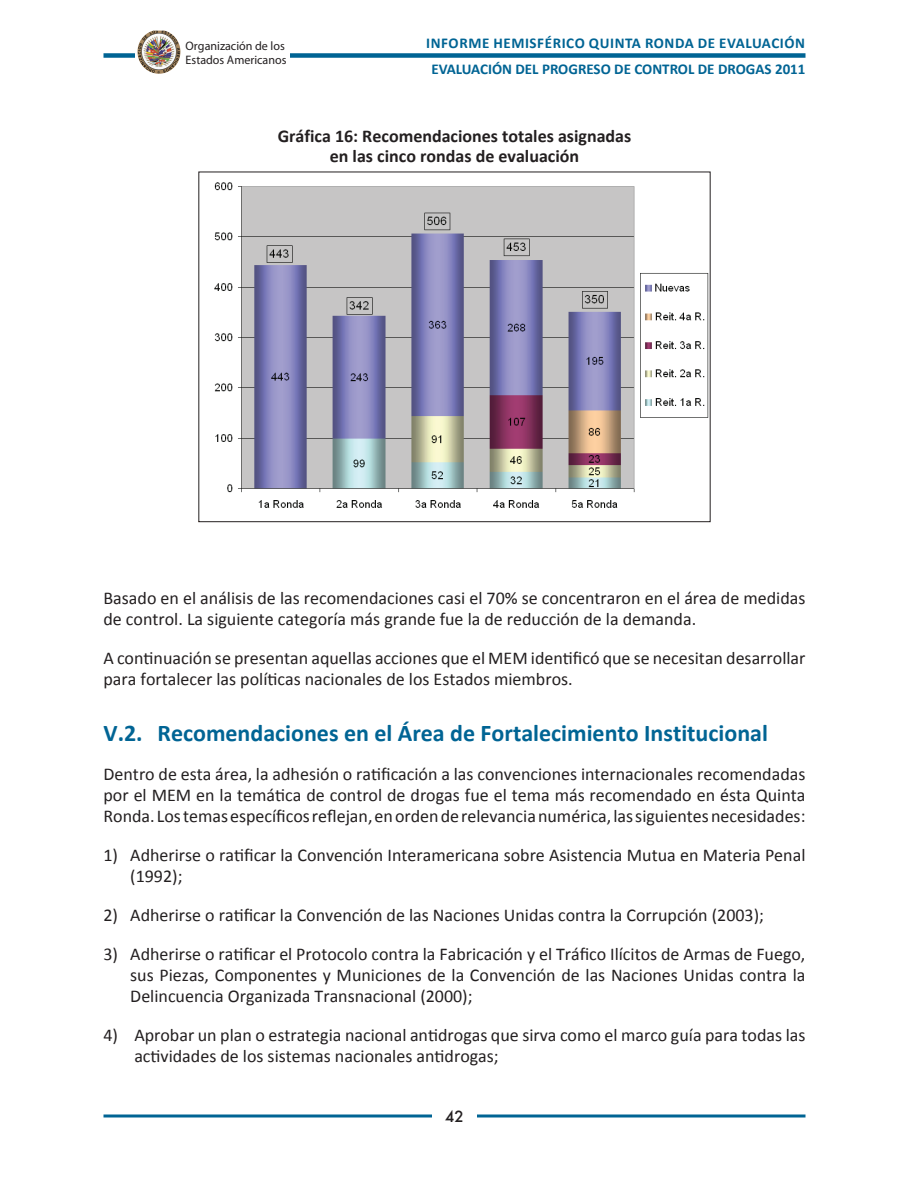
<style>
.page{position:relative;width:918px;height:1188px;background:#fff}
.page>*{position:absolute;margin:0;border:0;box-sizing:border-box;transform-origin:0 0}
.t1{font:700 24px "Calibri";color:#006494}
.t2{font:18px/21px "Calibri";color:#231f20}
.t3{font:700 18px/20.2px "Calibri";color:#231f20;text-align:center}
.t4{font:700 15px/25.5px "Calibri";color:#006494}
.t5{font:500 15px "Futura";color:#231f20}
.t6{font:12.3px/14.9px "DIN Mittelschrift";color:#231f20}
</style>
<div class="page">
<svg style="left:104px;top:1114px;width:702px;height:4px;background:#3f8aae"></svg>
<div style="left:432px;top:1110px;width:45px;height:18px;background:#fff"></div>
<div style="left:104px;top:53px;width:702px;height:5px;background:#006494"></div>
<img style="left:135px;top:31px;width:155px;height:43px">
<svg style="left:141px;top:31px;width:13px;height:9px"></svg>
<img style="left:214px;top:182px;width:495px;height:326px">
<p class="t6" style="left:186px;top:38px;width:102px">Organización de los<br>Estados Americanos</p>
<p class="t4" style="left:426px;top:30px;width:16px">Informe</p>
<p class="t4" style="left:493px;top:30px;width:20px">Hemisférico</p>
<p class="t4" style="left:589px;top:30px;width:20px">Quinta</p>
<p class="t4" style="left:645px;top:30px;width:20px">Ronda</p>
<p class="t4" style="left:431px;top:30px;width:376px;text-indent:266px">de Evaluación<br>EVALUACIÓN DEL PROGRESO DE CONTROL DE DROGAS 2011</p>
<p class="t3" style="left:278px;top:126px;width:355px">Gráfica 16: Recomendaciones totales asignadas en las cinco rondas de evaluación</p>
<p class="t2" style="left:104px;top:587px;width:703px">Basado en el análisis de las recomendaciones casi el 70% se concentraron en el área de medidas de control. La siguiente categoría más grande fue la de reducción de la demanda.</p>
<p class="t2" style="left:104px;top:647px;width:703px">A continuación se presentan aquellas acciones que el MEM identificó que se necesitan desarrollar para fortalecer las políticas nacionales de los Estados miembros.</p>
<h1 class="t1" style="left:104px;top:718px;width:666px">V.2. Recomendaciones en el Área de Fortalecimiento Institucional</h1>
<p class="t2" style="left:104px;top:764px;width:704px;text-align:justify">Dentro de esta área, la adhesión o ratificación a las convenciones internacionales recomendadas por el MEM en la temática de control de drogas fue el tema más recomendado en ésta Quinta Ronda. Los temas específicos reflejan, en orden de relevancia numérica, las siguientes necesidades:</p>
<p class="t2" style="left:130px;top:845px;width:677px;text-indent:-27px">1) Adherirse o ratificar la Convención Interamericana sobre Asistencia Mutua en Materia Penal (1992);</p>
<p class="t2" style="left:104px;top:905px;width:662px">2) Adherirse o ratificar la Convención de las Naciones Unidas contra la Corrupción (2003);</p>
<p class="t2" style="left:130px;top:944px;width:677px;text-align:justify;text-indent:-27px">3) Adherirse o ratificar el Protocolo contra la Fabricación y el Tráfico Ilícitos de Armas de Fuego, sus Piezas, Componentes y Municiones de la Convención de las Naciones Unidas contra la Delincuencia Organizada Transnacional (2000);</p>
<p class="t2" style="left:134px;top:1025px;width:673px;text-indent:-31px">4) Aprobar un plan o estrategia nacional antidrogas que sirva como el marco guía para todas las actividades de los sistemas nacionales antidrogas;</p>
<p class="t5" style="left:445px;top:1107px;width:20px">42</p>
</div>
